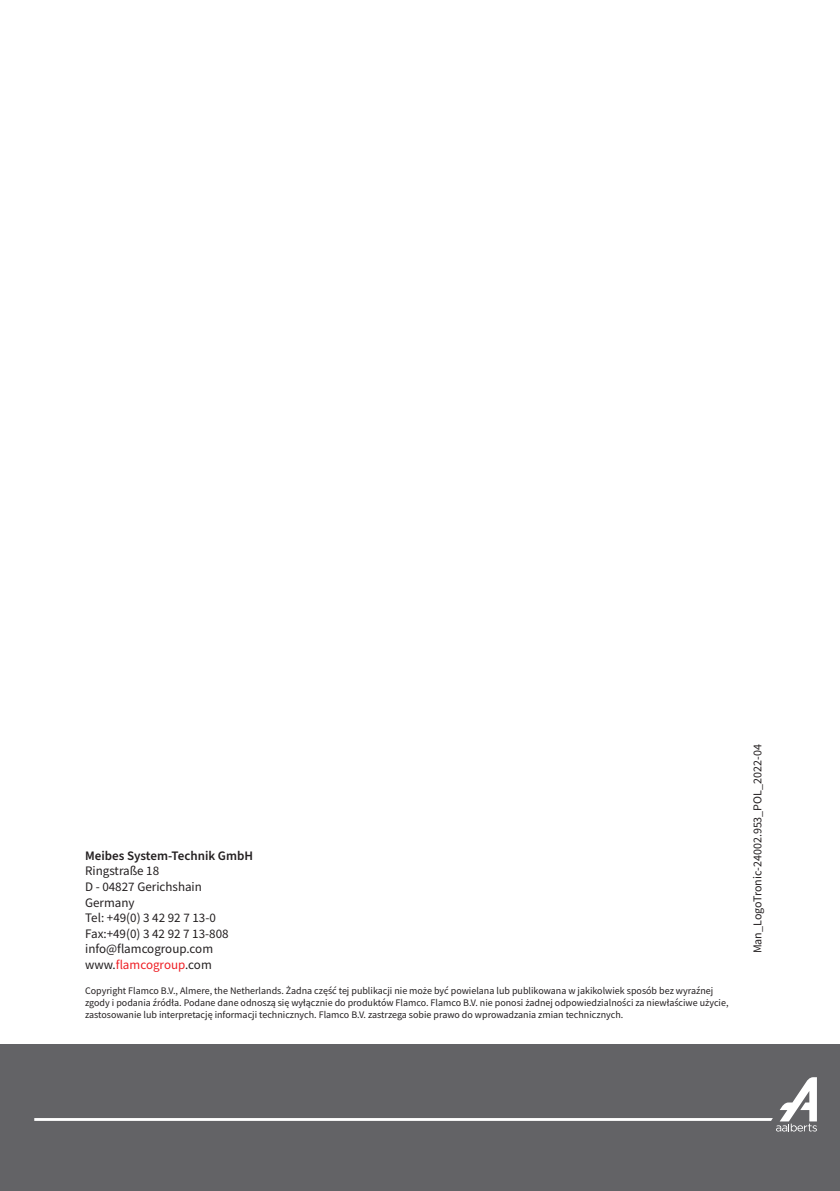
<style>
.page{position:relative;width:840px;height:1191px;background:#fff}
.page>*{position:absolute;margin:0;border:0;box-sizing:border-box;transform-origin:0 0}
.t1{font:13px/15.6px "Source Sans Pro";color:#231f20}
.t2{font:600 13px "Source Sans Pro";color:#231f20}
.t3{font:12px "Source Sans Pro";color:#231f20}
.t4{font:10px/12px "Source Sans Pro";color:#231f20}
.s1{color:#ee1d23}
</style>
<div class="page">
<div style="left:0;top:1044px;width:839px;height:147px;background:#636366"></div>
<svg style="left:34px;top:1077px;width:782px;height:54px"></svg>
<h1 class="t2" style="left:85px;top:846px;width:169px">Meibes System-Technik GmbH</h1>
<h1 class="t1" style="left:85px;top:863px;width:145px">Ringstraße 18<br>D - 04827 Gerichshain<br>Germany<br>Tel: +49(0) 3 42 92 7 13-0<br>Fax:+49(0) 3 42 92 7 13-808 info@flamcogroup.com www.<span class="s1">flamcogroup</span>.com</h1>
<p class="t4" style="left:85px;top:985px;width:644px">Copyright Flamco B.V., Almere, the Netherlands. Żadna część tej publikacji nie może być powielana lub publikowana w jakikolwiek sposób bez wyraźnej zgody i podania źródła. Podane dane odnoszą się wyłącznie do produktów Flamco. Flamco B.V. nie ponosi żadnej odpowiedzialności za niewłaściwe użycie, zastosowanie lub interpretację informacji technicznych. Flamco B.V. zastrzega sobie prawo do wprowadzania zmian technicznych.</p>
<p class="t3" style="left:749px;top:953px;width:210px;rotate:-90deg">Man_LogoTronic-24002.953_POL_2022-04</p>
</div>
